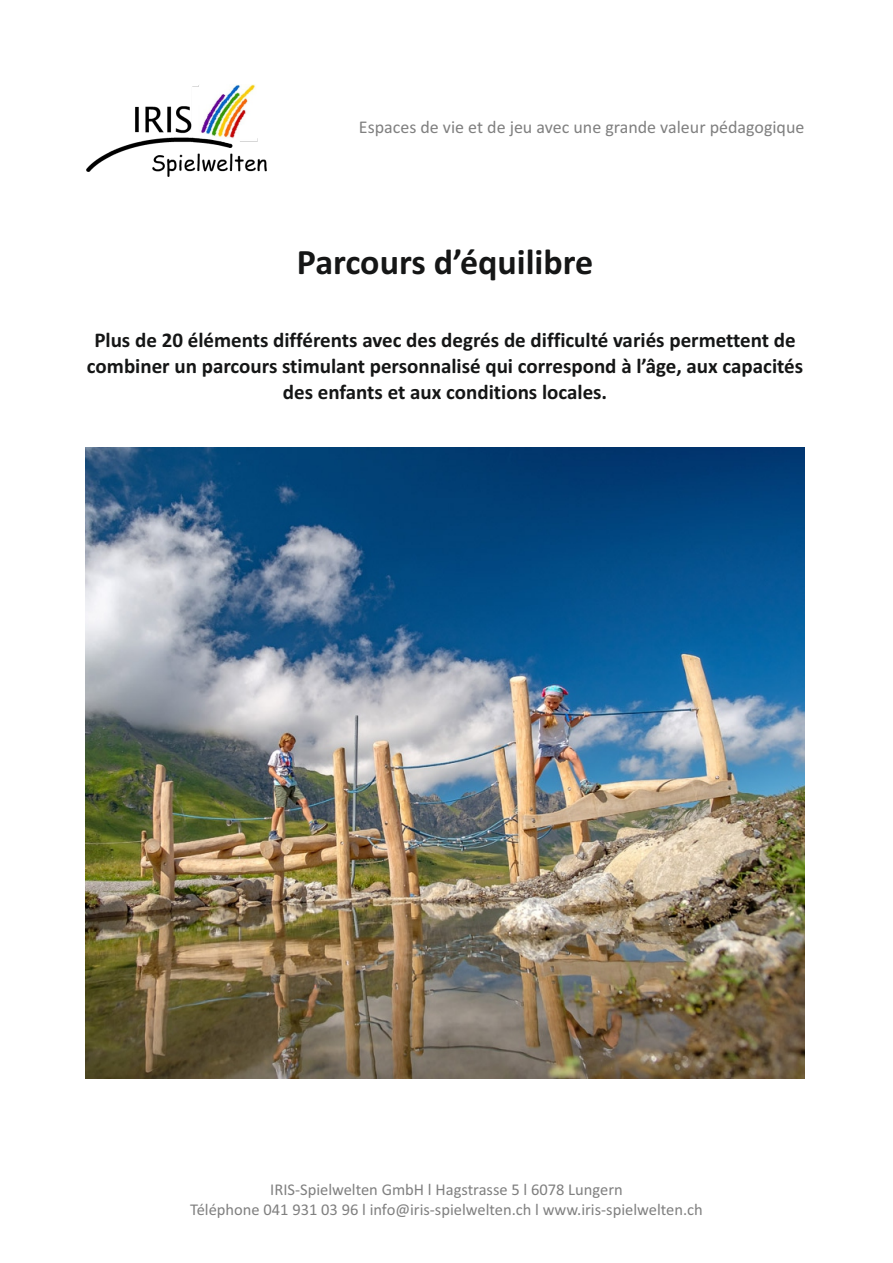
<style>
.page{position:relative;width:893px;height:1263px;background:#fff}
.page>*{position:absolute;margin:0;border:0;box-sizing:border-box;transform-origin:0 0}
.t1{font:700 36px "Calibri";color:#151616}
.t2{font:700 21px/25.7px "Calibri";color:#151616;text-align:center}
.t3{font:18px "Calibri";color:#808080}
.t4{font:16.5px/20.1px "Calibri";color:#808080;text-align:center}
</style>
<div class="page">
<img style="left:86px;top:85px;width:181px;height:91px">
<img style="left:86px;top:447px;width:718px;height:632px">
<p class="t3" style="left:359px;top:119px;width:447px">Espaces de vie et de jeu avec une grande valeur pédagogique</p>
<h1 class="t1" style="left:297px;top:247px;width:298px">Parcours d’équilibre</h1>
<p class="t2" style="left:87px;top:329px;width:718px">Plus de 20 éléments différents avec des degrés de difficulté variés permettent de combiner un parcours stimulant personnalisé qui correspond à l’âge, aux capacités des enfants et aux conditions locales.</p>
<p class="t4" style="left:190px;top:1180px;width:514px">IRIS-Spielwelten GmbH l Hagstrasse 5 l 6078 Lungern<br>Téléphone 041 931 03 96 l info@iris-spielwelten.ch l www.iris-spielwelten.ch</p>
</div>
